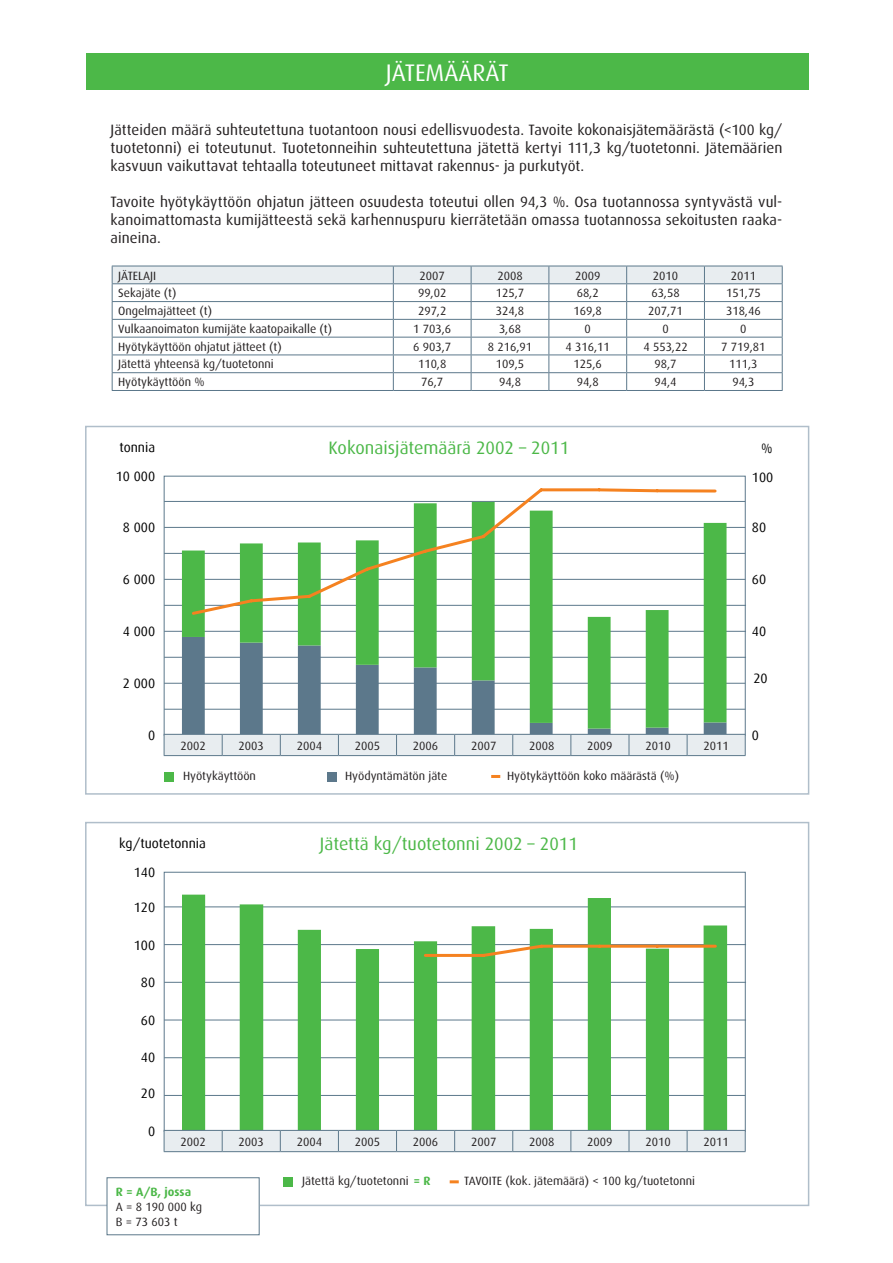
<style>
.page{position:relative;width:893px;height:1263px;background:#fff}
.page>*{position:absolute;margin:0;border:0;box-sizing:border-box;transform-origin:0 0}
.t1{font:24px "Dax";color:#fff}
.t2{font:18px "Dax";color:#4cb848}
.t3{font:15px/18px "Dax";letter-spacing:.005em;color:#231f20;text-align:justify}
.t4{font:13.5px "Dax";color:#000}
.t5{font:12px/15px "Dax";color:#231f20}
.t6{font:700 12px "Dax";color:#4cb848}
.s1{font-weight:700;color:#4cb848}
</style>
<div class="page">
<hr style="left:164px;top:553px;width:581px;height:1px;background:#5c788b">
<hr style="left:164px;top:579px;width:581px;height:1px;background:#5c788b">
<hr style="left:164px;top:527px;width:581px;height:1px;background:#5c788b">
<hr style="left:164px;top:501px;width:581px;height:1px;background:#5c788b">
<hr style="left:164px;top:631px;width:582px;height:1px;background:#5c788b">
<hr style="left:164px;top:657px;width:582px;height:1px;background:#5c788b">
<hr style="left:164px;top:605px;width:582px;height:1px;background:#5c788b">
<hr style="left:164px;top:683px;width:581px;height:1px;background:#5c788b">
<hr style="left:164px;top:709px;width:581px;height:1px;background:#5c788b">
<svg style="left:182px;top:728px;width:544px;height:6px"></svg>
<svg style="left:182px;top:522px;width:544px;height:206px"></svg>
<svg style="left:190px;top:488px;width:528px;height:129px"></svg>
<hr style="left:164px;top:906px;width:581px;height:1px;background:#5c788b">
<hr style="left:164px;top:1020px;width:582px;height:1px;background:#5c788b">
<hr style="left:164px;top:982px;width:582px;height:1px;background:#5c788b">
<hr style="left:164px;top:944px;width:582px;height:1px;background:#5c788b">
<hr style="left:164px;top:1057px;width:581px;height:1px;background:#5c788b">
<hr style="left:164px;top:1095px;width:581px;height:1px;background:#5c788b">
<svg style="left:182px;top:895px;width:545px;height:235px"></svg>
<svg style="left:422px;top:943px;width:296px;height:16px"></svg>
<svg style="left:164px;top:734px;width:582px;height:21px"></svg>
<hr style="left:164px;top:755px;width:58px;height:1px;background:#5c788b">
<hr style="left:222px;top:755px;width:58px;height:1px;background:#5c788b">
<hr style="left:280px;top:755px;width:58px;height:1px;background:#5c788b">
<hr style="left:338px;top:755px;width:59px;height:1px;background:#5c788b">
<hr style="left:397px;top:755px;width:58px;height:1px;background:#5c788b">
<hr style="left:455px;top:755px;width:58px;height:1px;background:#5c788b">
<hr style="left:513px;top:755px;width:58px;height:1px;background:#5c788b">
<hr style="left:571px;top:755px;width:58px;height:1px;background:#5c788b">
<hr style="left:629px;top:755px;width:58px;height:1px;background:#5c788b">
<hr style="left:687px;top:755px;width:59px;height:1px;background:#5c788b">
<svg style="left:164px;top:1130px;width:582px;height:21px"></svg>
<hr style="left:164px;top:1151px;width:58px;height:1px;background:#5c788b">
<hr style="left:222px;top:1151px;width:58px;height:1px;background:#5c788b">
<hr style="left:280px;top:1151px;width:58px;height:1px;background:#5c788b">
<hr style="left:338px;top:1151px;width:59px;height:1px;background:#5c788b">
<hr style="left:397px;top:1151px;width:58px;height:1px;background:#5c788b">
<hr style="left:455px;top:1151px;width:58px;height:1px;background:#5c788b">
<hr style="left:513px;top:1151px;width:58px;height:1px;background:#5c788b">
<hr style="left:571px;top:1151px;width:58px;height:1px;background:#5c788b">
<hr style="left:629px;top:1151px;width:58px;height:1px;background:#5c788b">
<hr style="left:687px;top:1151px;width:59px;height:1px;background:#5c788b">
<svg style="left:112px;top:266px;width:671px;height:124px"></svg>
<hr style="left:112px;top:390px;width:281px;height:1px;background:#5c788b">
<hr style="left:393px;top:390px;width:78px;height:1px;background:#5c788b">
<hr style="left:471px;top:390px;width:78px;height:1px;background:#5c788b">
<hr style="left:549px;top:390px;width:78px;height:1px;background:#5c788b">
<hr style="left:627px;top:390px;width:77px;height:1px;background:#5c788b">
<hr style="left:704px;top:390px;width:79px;height:1px;background:#5c788b">
<div style="left:86px;top:54px;width:723px;height:36px;background:#4cb848"></div>
<div style="left:85px;top:426px;width:724px;height:369px;border:2px solid #b0beca"></div>
<div style="left:85px;top:822px;width:724px;height:384px;border:2px solid #b0beca"></div>
<div style="left:164px;top:772px;width:9px;height:9px;background:#4cb848"></div>
<div style="left:283px;top:1177px;width:9px;height:9px;background:#4cb848"></div>
<div style="left:328px;top:772px;width:9px;height:9px;background:#5c788b"></div>
<svg style="left:491px;top:775px;width:9px;height:3px"></svg>
<svg style="left:450px;top:1180px;width:9px;height:3px"></svg>
<div style="left:107px;top:1178px;width:152px;height:57px;background:#fff"></div>
<div style="left:107px;top:1177px;width:153px;height:58px;border:1px solid #5c788b"></div>
<h1 class="t1" style="left:386px;top:60px;width:112px">JätEMÄÄRÄT</h1>
<p class="t3" style="left:111px;top:121px;width:673px">Jätteiden määrä suhteutettuna tuotantoon nousi edellisvuodesta. Tavoite kokonaisjätemäärästä (&lt;100 kg/ tuotetonni) ei toteutunut. Tuotetonneihin suhteutettuna jätettä kertyi 111,3 kg/tuotetonni. Jätemäärien kasvuun vaikuttavat tehtaalla toteutuneet mittavat rakennus- ja purkutyöt.</p>
<p class="t3" style="left:111px;top:193px;width:673px">Tavoite hyötykäyttöön ohjatun jätteen osuudesta toteutui ollen 94,3 %. Osa tuotannossa syntyvästä vul&shy;kanoimattomasta kumijätteestä sekä karhennuspuru kierrätetään omassa tuotannossa sekoitusten raaka&shy;aineina.</p>
<p class="t5" style="left:118px;top:268px;width:40px">JÄTELAJI</p>
<p class="t5" style="left:420px;top:268px;width:27px">2007</p>
<p class="t5" style="left:497px;top:268px;width:27px">2008</p>
<p class="t5" style="left:575px;top:268px;width:27px">2009</p>
<p class="t5" style="left:653px;top:268px;width:27px">2010</p>
<p class="t5" style="left:731px;top:268px;width:27px">2011</p>
<p class="t5" style="left:118px;top:286px;width:60px">Sekajäte (t)</p>
<p class="t5" style="left:418px;top:286px;width:30px">99,02</p>
<p class="t5" style="left:496px;top:286px;width:30px">125,7</p>
<p class="t5" style="left:577px;top:286px;width:24px">68,2</p>
<p class="t5" style="left:651px;top:286px;width:30px">63,58</p>
<p class="t5" style="left:726px;top:286px;width:36px">151,75</p>
<p class="t5" style="left:118px;top:304px;width:95px">Ongelmajätteet (t)</p>
<p class="t5" style="left:418px;top:304px;width:30px">297,2</p>
<p class="t5" style="left:496px;top:304px;width:30px">324,8</p>
<p class="t5" style="left:574px;top:304px;width:30px">169,8</p>
<p class="t5" style="left:648px;top:304px;width:36px">207,71</p>
<p class="t5" style="left:726px;top:304px;width:36px">318,46</p>
<p class="t5" style="left:118px;top:321px;width:216px">Vulkaanoimaton kumijäte kaatopaikalle (t)</p>
<p class="t5" style="left:413px;top:321px;width:39px">1 703,6</p>
<p class="t5" style="left:499px;top:321px;width:24px">3,68</p>
<p class="t5" style="left:585px;top:321px;width:8px">0</p>
<p class="t5" style="left:662px;top:321px;width:8px">0</p>
<p class="t5" style="left:740px;top:321px;width:8px">0</p>
<p class="t5" style="left:118px;top:339px;width:165px">Hyötykäyttöön ohjatut jätteet (t)</p>
<p class="t5" style="left:413px;top:339px;width:39px">6 903,7</p>
<p class="t5" style="left:488px;top:339px;width:46px">8 216,91</p>
<p class="t5" style="left:566px;top:339px;width:46px">4 316,11</p>
<p class="t5" style="left:643px;top:339px;width:46px">4 553,22</p>
<p class="t5" style="left:721px;top:339px;width:46px">7 719,81</p>
<p class="t5" style="left:118px;top:357px;width:157px">Jätettä yhteensä kg/tuotetonni</p>
<p class="t5" style="left:418px;top:357px;width:30px">110,8</p>
<p class="t5" style="left:496px;top:357px;width:30px">109,5</p>
<p class="t5" style="left:574px;top:357px;width:30px">125,6</p>
<p class="t5" style="left:655px;top:357px;width:24px">98,7</p>
<p class="t5" style="left:729px;top:357px;width:30px">111,3</p>
<p class="t5" style="left:118px;top:375px;width:88px">Hyötykäyttöön %</p>
<p class="t5" style="left:421px;top:375px;width:24px">76,7</p>
<p class="t5" style="left:499px;top:375px;width:24px">94,8</p>
<p class="t5" style="left:577px;top:375px;width:24px">94,8</p>
<p class="t5" style="left:655px;top:375px;width:24px">94,4</p>
<p class="t5" style="left:732px;top:375px;width:24px">94,3</p>
<p class="t4" style="left:119px;top:440px;width:37px">tonnia</p>
<p class="t4" style="left:116px;top:468px;width:41px">10 000</p>
<p class="t4" style="left:123px;top:520px;width:34px">8 000</p>
<p class="t4" style="left:123px;top:572px;width:34px">6 000</p>
<p class="t4" style="left:123px;top:624px;width:34px">4 000</p>
<p class="t4" style="left:123px;top:676px;width:34px">2 000</p>
<p class="t4" style="left:148px;top:727px;width:9px">0</p>
<h2 class="t2" style="left:329px;top:438px;width:242px">Kokonaisjätemäärä 2002 – 2011</h2>
<p class="t5" style="left:180px;top:738px;width:27px">2002</p>
<p class="t5" style="left:239px;top:738px;width:27px">2003</p>
<p class="t5" style="left:297px;top:738px;width:27px">2004</p>
<p class="t5" style="left:355px;top:738px;width:27px">2005</p>
<p class="t5" style="left:413px;top:738px;width:27px">2006</p>
<p class="t5" style="left:471px;top:738px;width:27px">2007</p>
<p class="t5" style="left:529px;top:738px;width:27px">2008</p>
<p class="t5" style="left:587px;top:738px;width:27px">2009</p>
<p class="t5" style="left:645px;top:738px;width:27px">2010</p>
<p class="t5" style="left:703px;top:738px;width:27px">2011</p>
<p class="t5" style="left:183px;top:768px;width:74px">Hyötykäyttöön</p>
<p class="t5" style="left:345px;top:768px;width:104px">Hyödyntämätön jäte</p>
<p class="t5" style="left:507px;top:768px;width:173px">Hyötykäyttöön koko määrästä (%)</p>
<p class="t4" style="left:119px;top:836px;width:88px">kg/tuotetonnia</p>
<p class="t4" style="left:134px;top:864px;width:23px">140</p>
<p class="t4" style="left:134px;top:899px;width:23px">120</p>
<p class="t4" style="left:134px;top:938px;width:23px">100</p>
<p class="t4" style="left:141px;top:974px;width:16px">80</p>
<p class="t4" style="left:141px;top:1013px;width:16px">60</p>
<p class="t4" style="left:141px;top:1050px;width:16px">40</p>
<p class="t4" style="left:141px;top:1086px;width:16px">20</p>
<h2 class="t2" style="left:320px;top:834px;width:259px">Jätettä kg/tuotetonni 2002 – 2011</h2>
<p class="t4" style="left:148px;top:1123px;width:9px">0</p>
<p class="t5" style="left:180px;top:1134px;width:27px">2002</p>
<p class="t5" style="left:239px;top:1134px;width:27px">2003</p>
<p class="t5" style="left:297px;top:1134px;width:27px">2004</p>
<p class="t5" style="left:355px;top:1134px;width:27px">2005</p>
<p class="t5" style="left:413px;top:1134px;width:27px">2006</p>
<p class="t5" style="left:471px;top:1134px;width:27px">2007</p>
<p class="t5" style="left:529px;top:1134px;width:27px">2008</p>
<p class="t5" style="left:587px;top:1134px;width:27px">2009</p>
<p class="t5" style="left:645px;top:1134px;width:27px">2010</p>
<p class="t5" style="left:703px;top:1134px;width:27px">2011</p>
<p class="t6" style="left:116px;top:1185px;width:77px">R = A/B, jossa</p>
<p class="t5" style="left:116px;top:1199px;width:88px">A = 8 190 000 kg<br>B = 73 603 t</p>
<p class="t5" style="left:302px;top:1173px;width:149px">Jätettä kg/tuotetonni <span class="s1">= R</span> T</p>
<p class="t5" style="left:469px;top:1173px;width:228px">AVOITE (kok. jätemäärä) &lt; 100 kg/tuotetonni</p>
<p class="t4" style="left:761px;top:441px;width:13px">%</p>
<p class="t4" style="left:752px;top:469px;width:23px">100</p>
<p class="t4" style="left:752px;top:520px;width:16px">80</p>
<p class="t4" style="left:752px;top:572px;width:16px">60</p>
<p class="t4" style="left:752px;top:624px;width:16px">40</p>
<p class="t4" style="left:753px;top:671px;width:16px">20</p>
<p class="t4" style="left:752px;top:727px;width:9px">0</p>
</div>
